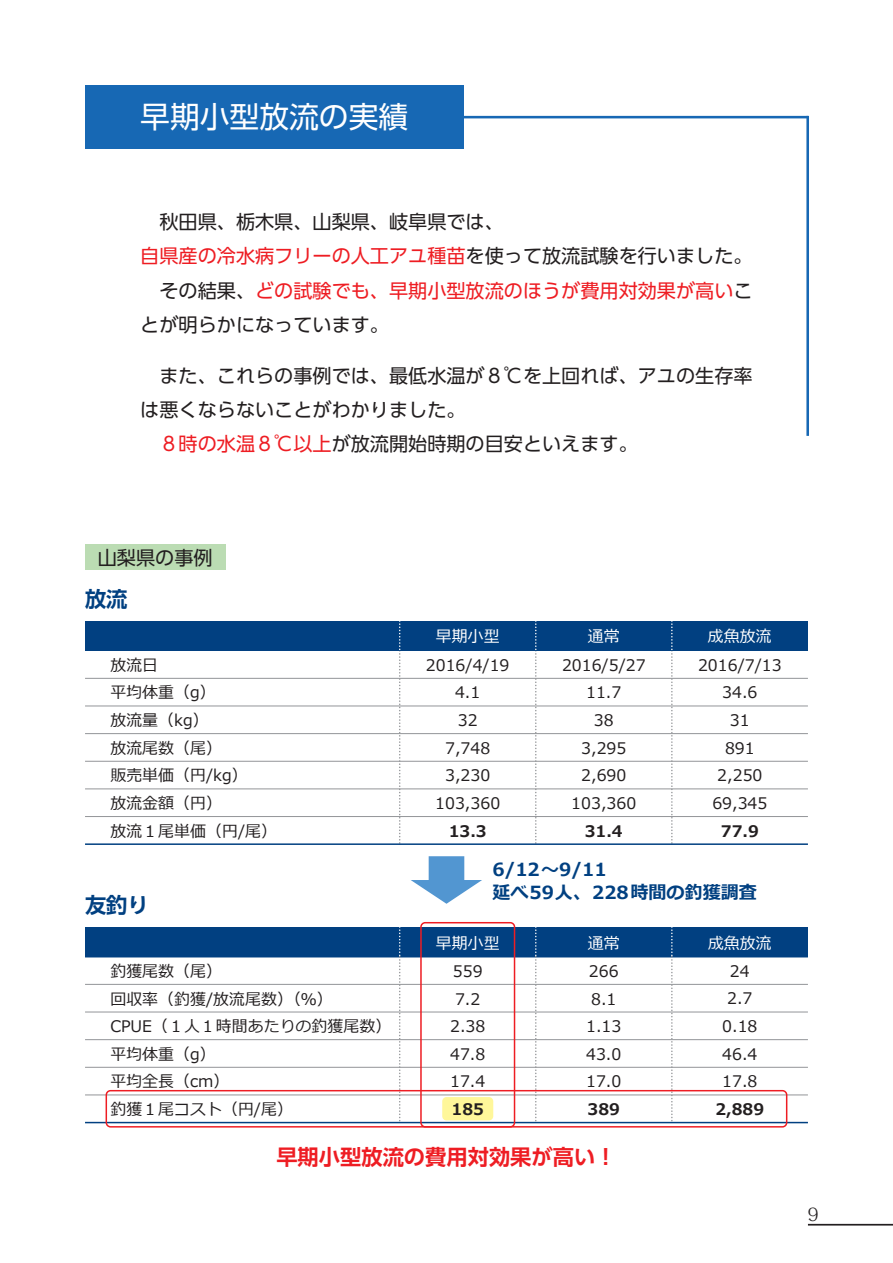
<style>
.page{position:relative;width:893px;height:1263px;background:#fff}
.page>*{position:absolute;margin:0;border:0;box-sizing:border-box;transform-origin:0 0}
.t1{font:29.7px "UD Shin Go Pro";color:#fff}
.t2{font:700 21.3px "UD Shin Go Pro De";color:#ee1d23}
.t3{font:700 21.3px "UD Shin Go Pro De";color:#014081}
.t4{font:19.2px/34px "UD Shin Go Pro";color:#231f20}
.t5{font:700 18px/22.4px "Meiryo";color:#014081}
.t6{font:16.95px "Folk Pro";color:#231f20}
.t7{font:15.9px/27.6px "Meiryo";color:#231f20;text-align:center}
.t8{font:700 15.9px "Meiryo";color:#231f20}
.t9{font:15.9px "Meiryo";color:#fff}
.s1{color:#ee1d23}
</style>
<div class="page">
<div style="left:442px;top:1097px;width:51px;height:23px;background:#fff79a;border-radius:4px"></div>
<div style="left:85px;top:621px;width:723px;height:30px;background:#014081"></div>
<div style="left:85px;top:544px;width:140px;height:26px;background:#bbdcb3"></div>
<hr style="left:85px;top:678px;width:723px;height:1px;background:#939598">
<hr style="left:85px;top:706px;width:723px;height:1px;background:#939598">
<hr style="left:85px;top:733px;width:723px;height:1px;background:#939598">
<hr style="left:85px;top:761px;width:723px;height:1px;background:#939598">
<hr style="left:85px;top:789px;width:723px;height:1px;background:#939598">
<hr style="left:85px;top:816px;width:723px;height:1px;background:#939598">
<hr style="left:85px;top:843px;width:723px;height:2px;background:#014081">
<svg style="left:411px;top:856px;width:71px;height:48px"></svg>
<div style="left:85px;top:927px;width:723px;height:30px;background:#014081"></div>
<svg style="left:671px;top:621px;width:2px;height:223px"></svg>
<svg style="left:535px;top:621px;width:1px;height:223px"></svg>
<svg style="left:399px;top:621px;width:1px;height:223px"></svg>
<hr style="left:85px;top:984px;width:723px;height:1px;background:#939598">
<hr style="left:85px;top:1012px;width:723px;height:1px;background:#939598">
<hr style="left:85px;top:1039px;width:723px;height:1px;background:#939598">
<hr style="left:85px;top:1067px;width:723px;height:1px;background:#939598">
<hr style="left:85px;top:1095px;width:723px;height:1px;background:#939598">
<svg style="left:671px;top:927px;width:2px;height:195px"></svg>
<svg style="left:535px;top:927px;width:1px;height:195px"></svg>
<svg style="left:399px;top:927px;width:1px;height:195px"></svg>
<hr style="left:85px;top:1122px;width:723px;height:1px;background:#014081">
<div style="left:420px;top:922px;width:95px;height:205px;border:2px solid #ee1d23;border-radius:4px"></div>
<div style="left:106px;top:1090px;width:681px;height:37px;border:2px solid #ee1d23;border-radius:4px"></div>
<div style="left:85px;top:85px;width:378px;height:64px;background:#1768b4"></div>
<hr style="left:438px;top:116px;width:370px;height:2px;background:#1768b4">
<hr style="left:806px;top:116px;width:3px;height:320px;background:#1768b4">
<hr style="left:808px;top:1224px;width:85px;height:1px;background:#231f20">
<h1 class="t1" style="left:140px;top:93px;width:269px">早期小型放流の実績</h1>
<p class="t4" style="left:140px;top:205px;width:614px">　秋田県、栃木県、山梨県、岐阜県では、<br><span class="s1">自県産の冷水病フリーの人工アユ種苗</span>を使って放流試験を行いました。　その結果、<span class="s1">どの試験でも、早期小型放流のほうが費用対効果が高い</span>ことが明らかになっています。</p>
<p class="t4" style="left:140px;top:358px;width:614px">　また、これらの事例では、最低水温が８℃を上回れば、アユの生存率</p>
<p class="t4" style="left:140px;top:392px;width:327px">は悪くならないことがわかりました。</p>
<p class="t4" style="left:159px;top:426px;width:480px"><span class="s1">８時の水温８℃以上</span>が放流開始時期の目安といえます。</p>
<p class="t4" style="left:98px;top:540px;width:116px">山梨県の事例</p>
<h2 class="t3" style="left:85px;top:582px;width:44px">放流</h2>
<p class="t7" style="left:110px;top:652px;width:168px;text-align:left">放流日<br>平均体重（g）<br>放流量（kg）<br>放流尾数（尾）<br>販売単価（円/kg）<br>放流金額（円）<br>放流１尾単価（円/尾）</p>
<h2 class="t3" style="left:85px;top:888px;width:65px">友釣り</h2>
<p class="t7" style="left:110px;top:958px;width:282px;text-align:left">釣獲尾数（尾）<br>回収率（釣獲/放流尾数）（％）<br>CPUE（１人１時間あたりの釣獲尾数）平均体重（g）<br>平均全長（cm）<br>釣獲１尾コスト（円/尾）</p>
<p class="t9" style="left:436px;top:626px;width:65px">早期小型</p>
<p class="t9" style="left:588px;top:626px;width:33px">通常</p>
<p class="t9" style="left:708px;top:626px;width:65px">成魚放流</p>
<p class="t7" style="left:426px;top:652px;width:85px">2016/4/19<br>4.1<br>32<br>7,748<br>3,230<br>103,360</p>
<p class="t8" style="left:449px;top:820px;width:39px">13.3</p>
<p class="t7" style="left:562px;top:652px;width:85px">2016/5/27<br>11.7<br>38<br>3,295<br>2,690<br>103,360</p>
<p class="t8" style="left:585px;top:820px;width:39px">31.4</p>
<p class="t7" style="left:698px;top:652px;width:85px">2016/7/13<br>34.6<br>31<br>891<br>2,250<br>69,345</p>
<p class="t8" style="left:721px;top:820px;width:39px">77.9</p>
<p class="t5" style="left:492px;top:859px;width:266px">6/12～9/11<br>延べ59人、228時間の釣獲調査</p>
<p class="t9" style="left:436px;top:932px;width:65px">早期小型</p>
<p class="t9" style="left:588px;top:932px;width:33px">通常</p>
<p class="t9" style="left:708px;top:932px;width:65px">成魚放流</p>
<p class="t7" style="left:450px;top:958px;width:37px">559<br>7.2<br>2.38<br>47.8<br>17.4</p>
<p class="t8" style="left:452px;top:1098px;width:34px">185</p>
<p class="t7" style="left:722px;top:958px;width:37px">24<br>2.7<br>0.18<br>46.4<br>17.8</p>
<p class="t8" style="left:715px;top:1098px;width:50px">2,889</p>
<p class="t7" style="left:586px;top:958px;width:37px">266<br>8.1<br>1.13<br>43.0<br>17.0</p>
<p class="t8" style="left:588px;top:1098px;width:34px">389</p>
<h2 class="t2" style="left:276px;top:1139px;width:342px">早期小型放流の費用対効果が高い！</h2>
<p class="t6" style="left:808px;top:1200px;width:12px">9</p>
</div>
